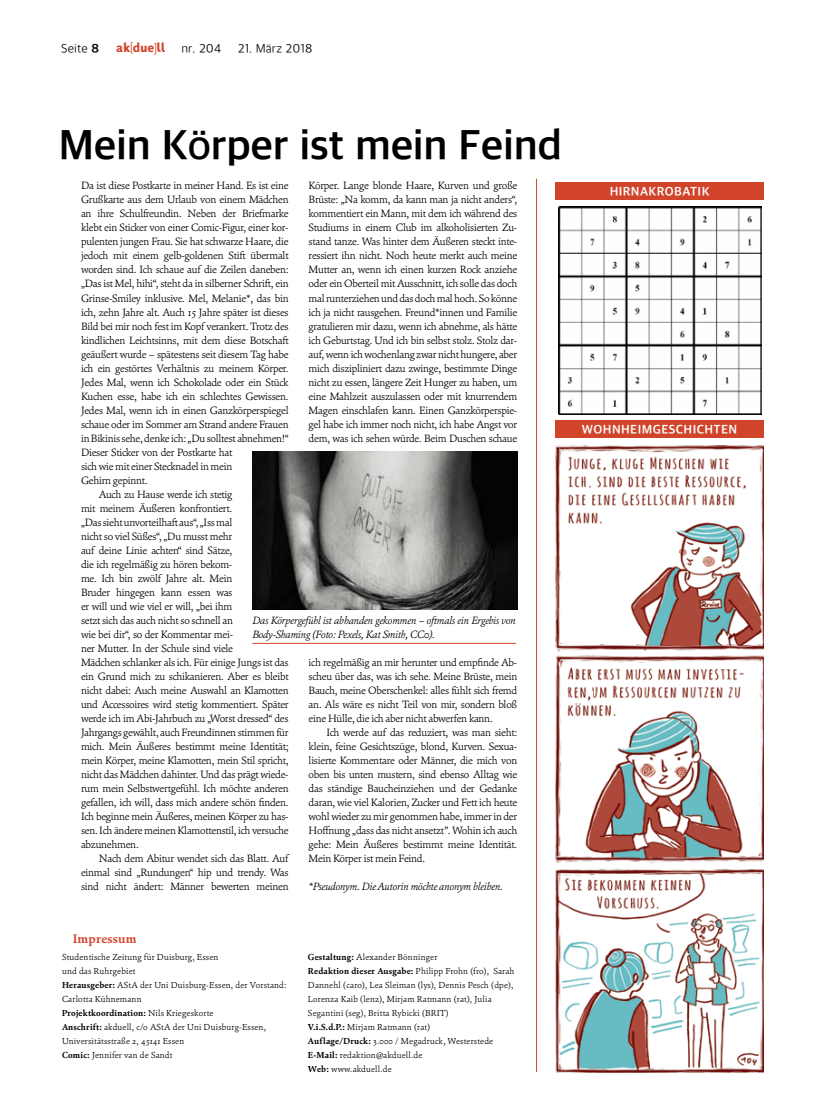
<style>
.page{position:relative;width:826px;height:1110px;background:#fff}
.page>*{position:absolute;margin:0;border:0;box-sizing:border-box;transform-origin:0 0}
.t1{font:700 42.5px "Akduell Apple SD Gothic Neo";letter-spacing:-.01em;color:#000}
.t2{font:700 12.5px "Akduell Apple SD Gothic Neo";letter-spacing:.03em;color:#fff}
.t3{font:300 12.5px "Akduell Apple SD Gothic Neo";letter-spacing:.01em;color:#000}
.t4{font:12.5px "Akduell 03";letter-spacing:.02em;color:#d1442a}
.t5{font:700 12.5px "Cala";letter-spacing:.02em;color:#d1442a}
.t6{font:300 10.62px/14px "Cala";letter-spacing:-.025em;color:#000;text-align:justify}
.t7{font:italic 300 10.62px/14px "Cala";letter-spacing:-.025em;color:#000}
.t8{font:300 8.75px/14px "Cala";letter-spacing:.02em;color:#000}
.s1{font-weight:700}
</style>
<div class="page">
<hr style="left:536px;top:179px;width:1px;height:892px;background:#d1442a">
<img style="left:252px;top:451px;width:265px;height:158px">
<hr style="left:252px;top:643px;width:264px;height:1px;background:#d1442a">
<img style="left:558px;top:207px;width:203px;height:207px">
<div style="left:555px;top:182px;width:209px;height:18px;background:#d1442a"></div>
<div style="left:555px;top:420px;width:209px;height:18px;background:#d1442a"></div>
<img style="left:555px;top:445px;width:209px;height:626px">
<svg style="left:586px;top:691px;width:6px;height:13px"></svg>
<p class="t3" style="left:61px;top:40px;width:39px">Seite <span class="s1">8</span></p>
<p class="t4" style="left:116px;top:42px;width:51px">ak[due]ll</p>
<p class="t3" style="left:181px;top:40px;width:41px">nr. 204</p>
<p class="t3" style="left:238px;top:40px;width:76px">21. März 2018</p>
<h1 class="t1" style="left:58px;top:116px;width:505px">Mein Körper ist mein Feind</h1>
<p class="t6" style="left:308px;top:179px;width:210px">Körper. Lange blonde Haare, Kurven und große Brüste: „Na komm, da kann man ja nicht anders“, kommentiert ein Mann, mit dem ich während des Studiums in einem Club im alkoholisierten Zu&shy;stand tanze. Was hinter dem Äußeren steckt inte&shy;ressiert ihn nicht. Noch heute merkt auch meine Mutter an, wenn ich einen kurzen Rock anziehe oder ein Oberteil mit Ausschnitt, ich solle das doch mal runterziehen und das doch mal hoch. So könne ich ja nicht rausgehen. Freund*innen und Familie gratulieren mir dazu, wenn ich abnehme, als hätte ich Geburtstag. Und ich bin selbst stolz. Stolz dar&shy;auf, wenn ich wochenlang zwar nicht hungere, aber mich diszipliniert dazu zwinge, bestimmte Dinge nicht zu essen, längere Zeit Hunger zu haben, um eine Mahlzeit auszulassen oder mit knurrendem Magen einschlafen kann. Einen Ganzkörperspie&shy;gel habe ich immer noch nicht, ich habe Angst vor dem, was ich sehen würde. Beim Duschen schaue</p>
<p class="t2" style="left:609px;top:183px;width:101px">HIRNAKROBATIK</p>
<p class="t6" style="left:81px;top:179px;width:209px">Da ist diese Postkarte in meiner Hand. Es ist eine</p>
<p class="t6" style="left:81px;top:193px;width:209px">Grußkarte aus dem Urlaub von einem Mädchen</p>
<p class="t6" style="left:81px;top:207px;width:209px">an ihre Schulfreundin. Neben der Briefmarke</p>
<p class="t6" style="left:81px;top:221px;width:209px">klebt ein Sticker von einer Comic-Figur, einer kor-</p>
<p class="t6" style="left:81px;top:235px;width:209px">pulenten jungen Frau. Sie hat schwarze Haare, die</p>
<p class="t6" style="left:81px;top:249px;width:209px">jedoch mit einem gelb-goldenen Stift übermalt</p>
<p class="t6" style="left:81px;top:263px;width:209px">worden sind. Ich schaue auf die Zeilen daneben:</p>
<p class="t6" style="left:81px;top:277px;width:209px">„Das ist Mel, hihi“, steht da in silberner Schrift, ein</p>
<p class="t6" style="left:81px;top:291px;width:209px">Grinse-Smiley inklusive. Mel, Melanie*, das bin</p>
<p class="t6" style="left:81px;top:305px;width:209px">ich, zehn Jahre alt. Auch 15 Jahre später ist dieses</p>
<p class="t6" style="left:81px;top:319px;width:209px">Bild bei mir noch fest im Kopf verankert. Trotz des</p>
<p class="t6" style="left:81px;top:333px;width:209px">kindlichen Leichtsinns, mit dem diese Botschaft</p>
<p class="t6" style="left:81px;top:347px;width:209px">geäußert wurde – spätestens seit diesem Tag habe</p>
<p class="t6" style="left:81px;top:361px;width:209px">ich ein gestörtes Verhältnis zu meinem Körper.</p>
<p class="t6" style="left:81px;top:375px;width:209px">Jedes Mal, wenn ich Schokolade oder ein Stück</p>
<p class="t6" style="left:81px;top:389px;width:209px">Kuchen esse, habe ich ein schlechtes Gewissen.</p>
<p class="t6" style="left:81px;top:403px;width:209px">Jedes Mal, wenn ich in einen Ganzkörperspiegel</p>
<p class="t6" style="left:81px;top:417px;width:209px">schaue oder im Sommer am Strand andere Frauen</p>
<p class="t6" style="left:81px;top:431px;width:209px">in Bikinis sehe, denke ich: „Du solltest abnehmen!“</p>
<p class="t6" style="left:81px;top:445px;width:153px">Dieser Sticker von der Postkarte hat</p>
<p class="t6" style="left:81px;top:459px;width:153px">sich wie mit einer Stecknadel in mein</p>
<p class="t6" style="left:81px;top:473px;width:68px">Gehirn gepinnt.</p>
<p class="t6" style="left:99px;top:487px;width:135px">Auch zu Hause werde ich stetig</p>
<p class="t6" style="left:81px;top:501px;width:153px">mit meinem Äußeren konfrontiert.</p>
<p class="t6" style="left:81px;top:515px;width:153px">„Das sieht unvorteilhaft aus“, „Iss mal</p>
<p class="t6" style="left:81px;top:529px;width:153px">nicht so viel Süßes“, „Du musst mehr</p>
<p class="t6" style="left:81px;top:543px;width:153px">auf deine Linie achten“ sind Sätze,</p>
<p class="t6" style="left:81px;top:557px;width:153px">die ich regelmäßig zu hören bekom-</p>
<p class="t6" style="left:81px;top:571px;width:153px">me. Ich bin zwölf Jahre alt. Mein</p>
<p class="t6" style="left:81px;top:585px;width:153px">Bruder hingegen kann essen was</p>
<p class="t6" style="left:81px;top:599px;width:153px">er will und wie viel er will, „bei ihm</p>
<p class="t6" style="left:81px;top:613px;width:154px">setzt sich das auch nicht so schnell an</p>
<p class="t6" style="left:81px;top:627px;width:154px">wie bei dir“, so der Kommentar mei-</p>
<p class="t6" style="left:81px;top:641px;width:154px">ner Mutter. In der Schule sind viele</p>
<p class="t6" style="left:81px;top:655px;width:209px">Mädchen schlanker als ich. Für einige Jungs ist das</p>
<p class="t6" style="left:81px;top:669px;width:209px">ein Grund mich zu schikanieren. Aber es bleibt</p>
<p class="t6" style="left:81px;top:683px;width:209px">nicht dabei: Auch meine Auswahl an Klamotten</p>
<p class="t6" style="left:81px;top:697px;width:209px">und Accessoires wird stetig kommentiert. Später</p>
<p class="t6" style="left:81px;top:711px;width:209px">werde ich im Abi-Jahrbuch zu „Worst dressed“ des</p>
<p class="t6" style="left:81px;top:725px;width:209px">Jahrgangs gewählt, auch Freundinnen stimmen für</p>
<p class="t6" style="left:81px;top:739px;width:209px">mich. Mein Äußeres bestimmt meine Identität;</p>
<p class="t6" style="left:81px;top:753px;width:209px">mein Körper, meine Klamotten, mein Stil spricht,</p>
<p class="t6" style="left:81px;top:767px;width:209px">nicht das Mädchen dahinter. Und das prägt wiede-</p>
<p class="t6" style="left:81px;top:781px;width:209px">rum mein Selbstwertgefühl. Ich möchte anderen</p>
<p class="t6" style="left:81px;top:795px;width:209px">gefallen, ich will, dass mich andere schön finden.</p>
<p class="t6" style="left:81px;top:809px;width:209px">Ich beginne mein Äußeres, meinen Körper zu has-</p>
<p class="t6" style="left:81px;top:823px;width:209px">sen. Ich ändere meinen Klamottenstil, ich versuche</p>
<p class="t6" style="left:81px;top:837px;width:59px">abzunehmen.</p>
<p class="t6" style="left:99px;top:851px;width:191px">Nach dem Abitur wendet sich das Blatt. Auf</p>
<p class="t6" style="left:81px;top:865px;width:209px">einmal sind „Rundungen“ hip und trendy. Was</p>
<p class="t6" style="left:81px;top:879px;width:209px">sind nicht ändert: Männer bewerten meinen</p>
<p class="t2" style="left:582px;top:420px;width:157px">WOHNHEIMGESCHICHTEN</p>
<p class="t7" style="left:252px;top:613px;width:265px">Das Körpergefühl ist abhanden gekommen – oftmals ein Ergebis von<br>Body-Shaming (Foto: Pexels, Kat Smith, CC0).</p>
<p class="t6" style="left:308px;top:655px;width:210px">ich regelmäßig an mir herunter und empfinde Ab&shy;scheu über das, was ich sehe. Meine Brüste, mein Bauch, meine Oberschenkel: alles fühlt sich fremd an. Als wäre es nicht Teil von mir, sondern bloß eine Hülle, die ich aber nicht abwerfen kann.</p>
<p class="t6" style="left:308px;top:725px;width:210px;text-indent:18px">Ich werde auf das reduziert, was man sieht: klein, feine Gesichtszüge, blond, Kurven. Sexua&shy;lisierte Kommentare oder Männer, die mich von oben bis unten mustern, sind ebenso Alltag wie das ständige Baucheinziehen und der Gedanke daran, wie viel Kalorien, Zucker und Fett ich heute wohl wieder zu mir genommen habe, immer in der Hoffnung „dass das nicht ansetzt”. Wohin ich auch gehe: Mein Äußeres bestimmt meine Identität.<br>Mein Körper ist mein Feind.</p>
<p class="t7" style="left:308px;top:879px;width:196px">*Pseudonym. Die Autorin möchte anonym bleiben.</p>
<p class="t5" style="left:73px;top:930px;width:65px">Impressum</p>
<p class="t8" style="left:62px;top:949px;width:226px">Studentische Zeitung für Duisburg, Essen<br>und das Ruhrgebiet<br><span class="s1">Herausgeber:</span> AStA der Uni Duisburg-Essen, der Vorstand:<br>Carlotta Kühnemann<br><span class="s1">Projektkoordination:</span> Nils Kriegeskorte<br><span class="s1">Anschrift:</span> akduell, c/o AStA der Uni Duisburg-Essen, Universitätsstraße 2, 45141 Essen<br><span class="s1">Comic:</span> Jennifer van de Sandt</p>
<p class="t8" style="left:308px;top:949px;width:208px"><span class="s1">Gestaltung:</span> Alexander Bönninger<br><span class="s1">Redaktion dieser Ausgabe:</span> Philipp Frohn (fro), Sarah Dannehl (caro), Lea Sleiman (lys), Dennis Pesch (dpe), Lorenza Kaib (lenz), Mirjam Ratmann (rat), Julia Segantini (seg), Britta Rybicki (BRIT)<br><span class="s1">V.i.S.d.P.:</span> Mirjam Ratmann (rat)<br><span class="s1">Auflage/Druck:</span> 3.000 / Megadruck, Westerstede <span class="s1">E-Mail:</span> redaktion@akduell.de<br><span class="s1">Web:</span> www.akduell.de</p>
</div>
